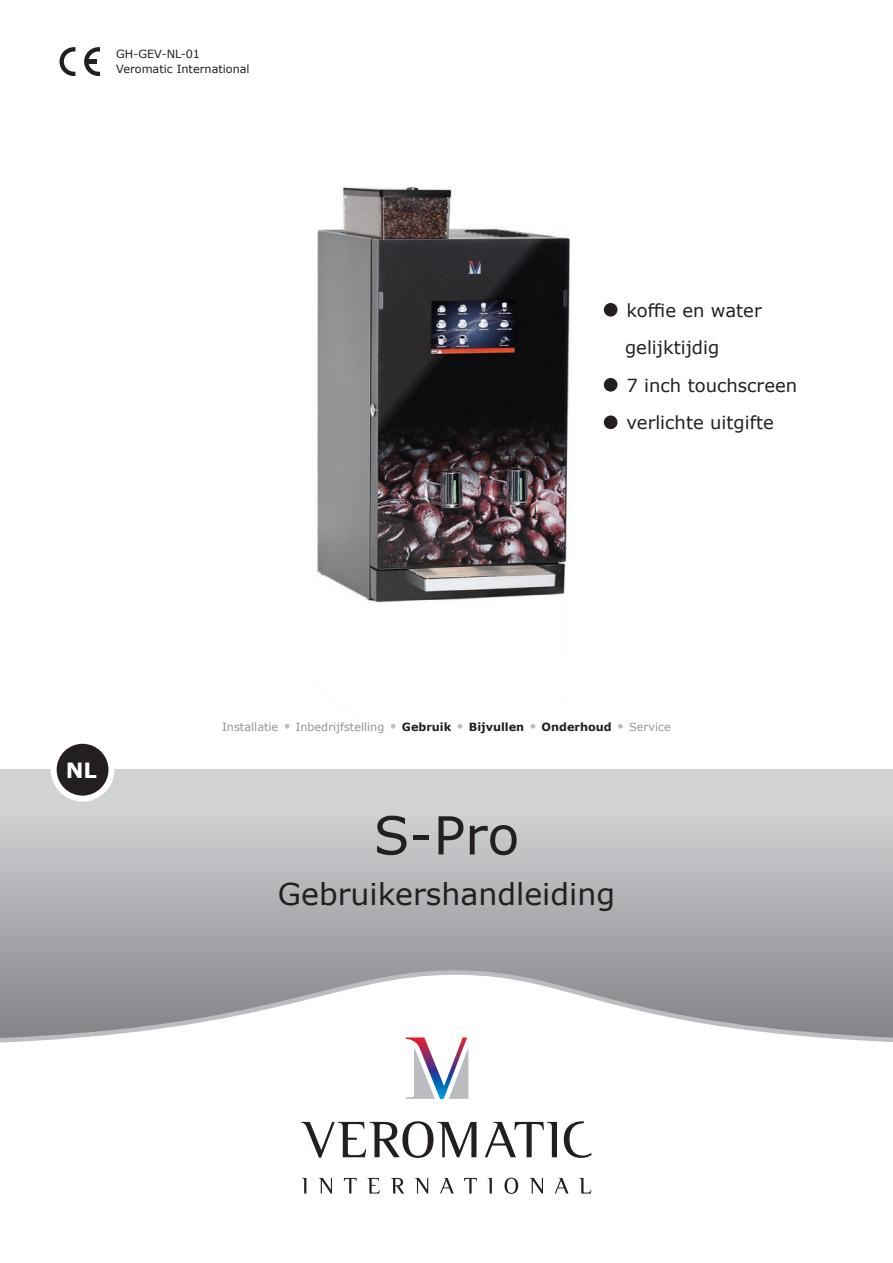
<style>
.page{position:relative;width:893px;height:1263px;background:#fff}
.page>*{position:absolute;margin:0;border:0;box-sizing:border-box;transform-origin:0 0}
.t1{font:52.5px "Verdana";color:#231f20}
.t2{font:30px "Verdana";color:#231f20}
.t3{font:700 21px "Verdana";color:#fff}
.t4{font:18px/37.5px "Verdana";color:#231f20}
.t5{font:11.25px "Verdana";color:#939598}
.t6{font:11.25px/15px "Verdana";color:#231f20}
.t7{font:700 11.25px "Verdana";color:#231f20}
</style>
<div class="page">
<img style="left:317px;top:186px;width:253px;height:541px">
<svg style="left:0;top:770px;width:893px;height:200px;background:#b9babd"></svg>
<svg style="left:0;top:970px;width:893px;height:224px"></svg>
<div style="left:604px;top:303px;width:13px;height:14px;background:#231f20;border-radius:50%"></div>
<div style="left:604px;top:378px;width:13px;height:14px;background:#231f20;border-radius:50%"></div>
<div style="left:604px;top:415px;width:13px;height:14px;background:#231f20;border-radius:50%"></div>
<svg style="left:285px;top:724px;width:4px;height:5px"></svg>
<svg style="left:391px;top:724px;width:5px;height:5px"></svg>
<svg style="left:458px;top:724px;width:4px;height:5px"></svg>
<svg style="left:531px;top:724px;width:4px;height:5px"></svg>
<svg style="left:618px;top:724px;width:5px;height:5px"></svg>
<svg style="left:51px;top:743px;width:63px;height:59px"></svg>
<svg style="left:302px;top:1178px;width:4px;height:15px"></svg>
<svg style="left:319px;top:1178px;width:13px;height:15px"></svg>
<svg style="left:344px;top:1178px;width:13px;height:15px"></svg>
<svg style="left:367px;top:1178px;width:13px;height:15px"></svg>
<svg style="left:391px;top:1178px;width:13px;height:15px"></svg>
<svg style="left:415px;top:1178px;width:13px;height:15px"></svg>
<svg style="left:440px;top:1178px;width:14px;height:15px"></svg>
<svg style="left:464px;top:1178px;width:13px;height:15px"></svg>
<svg style="left:487px;top:1178px;width:5px;height:15px"></svg>
<svg style="left:504px;top:1178px;width:14px;height:16px"></svg>
<svg style="left:529px;top:1178px;width:14px;height:15px"></svg>
<svg style="left:555px;top:1178px;width:13px;height:15px"></svg>
<svg style="left:579px;top:1178px;width:12px;height:15px"></svg>
<svg style="left:301px;top:1121px;width:175px;height:37px"></svg>
<svg style="left:485px;top:1122px;width:72px;height:35px"></svg>
<svg style="left:564px;top:1121px;width:28px;height:37px"></svg>
<svg style="left:406px;top:1037px;width:62px;height:62px"></svg>
<svg style="left:60px;top:47px;width:15px;height:29px"></svg>
<svg style="left:84px;top:47px;width:16px;height:29px"></svg>
<div style="left:88px;top:59px;width:9px;height:5px;background:#231f20"></div>
<p class="t6" style="left:116px;top:46px;width:135px">GH-GEV-NL-01<br>Veromatic International</p>
<p class="t4" style="left:625px;top:291px;width:174px">koffie en water gelijktijdig<br>7 inch touchscreen verlichte uitgifte</p>
<p class="t3" style="left:66px;top:755px;width:33px">NL</p>
<p class="t5" style="left:222px;top:719px;width:58px">Installatie</p>
<p class="t5" style="left:296px;top:719px;width:90px">Inbedrijfstelling</p>
<p class="t7" style="left:402px;top:719px;width:51px">Gebruik</p>
<p class="t7" style="left:469px;top:719px;width:57px">Bijvullen</p>
<p class="t7" style="left:542px;top:719px;width:72px">Onderhoud</p>
<p class="t5" style="left:629px;top:719px;width:43px">Service</p>
<h1 class="t1" style="left:374px;top:799px;width:147px">S-Pro</h1>
<h2 class="t2" style="left:278px;top:874px;width:339px">Gebruikershandleiding</h2>
</div>
